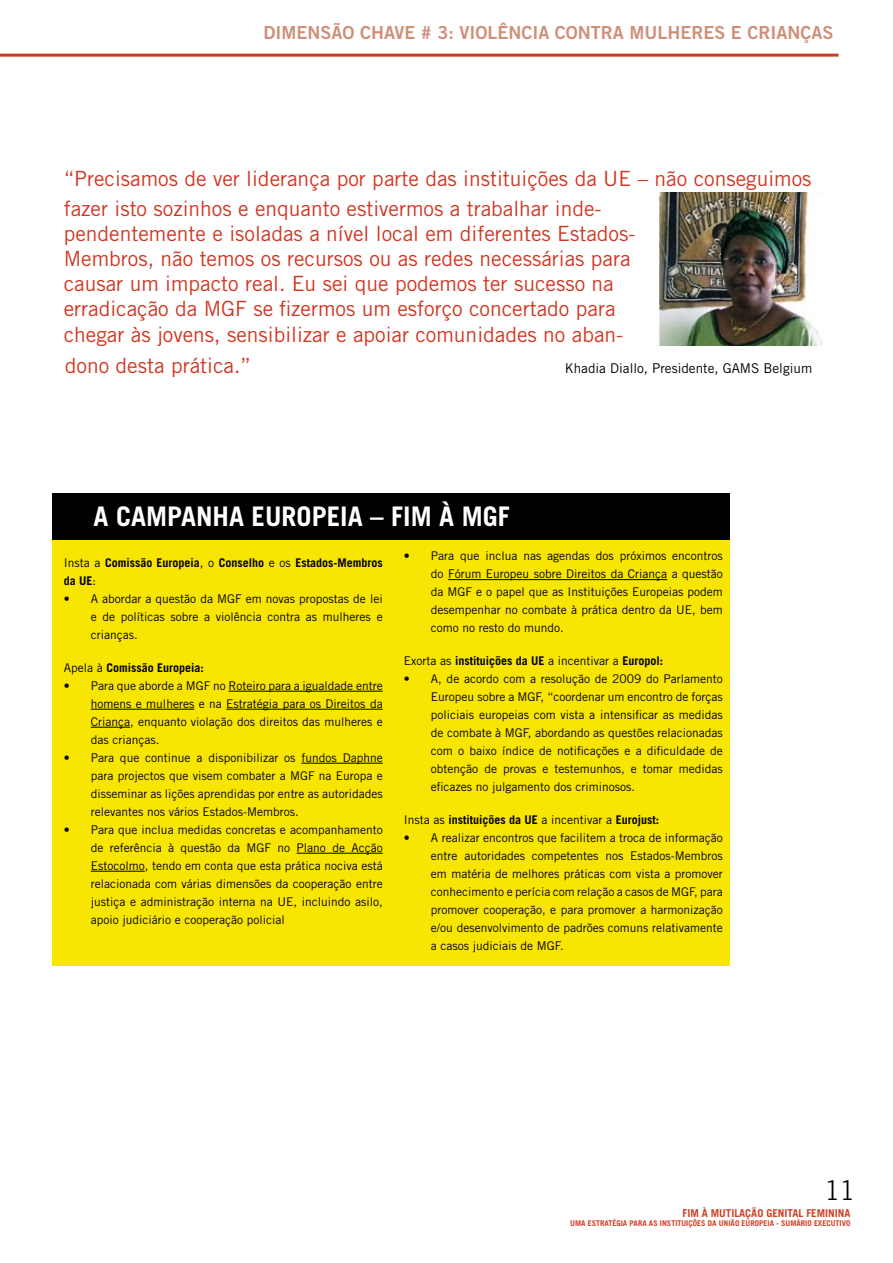
<style>
.page{position:relative;width:893px;height:1263px;background:#fff}
.page>*{position:absolute;margin:0;border:0;box-sizing:border-box;transform-origin:0 0}
.t1{font:700 27px "Trade Gothic LT Std";color:#fff}
.t2{font:300 27px "Trade Gothic LT Std";color:#000}
.t3{font:21px/25.2px "Trade Gothic LT Std";color:#d03723}
.t4{font:18px "Trade Gothic LT Std Bd 2";color:#cf907a}
.t5{font:13.5px "Trade Gothic LT Std";color:#000}
.t6{font:12px/18px "Trade Gothic LT Std";color:#000;text-align:justify}
.t7{font:700 12px/18px "Trade Gothic LT Std";color:#000}
.t8{font:700 10.8px "Trade Gothic LT Std";color:#cf4025}
.t9{font:700 7.95px "Trade Gothic LT Std";color:#cf4025}
.s1{font-weight:400}
</style>
<div class="page">
<hr style="left:0;top:54px;width:839px;height:3px;background:#d03723">
<img style="left:659px;top:192px;width:163px;height:154px">
<div style="left:52px;top:493px;width:678px;height:51px;background:#000"></div>
<div style="left:52px;top:540px;width:678px;height:426px;background:#f9e504"></div>
<hr style="left:228px;top:691px;width:155px;height:1px;background:#000">
<hr style="left:91px;top:709px;width:103px;height:1px;background:#000">
<hr style="left:226px;top:709px;width:157px;height:1px;background:#000">
<hr style="left:91px;top:727px;width:39px;height:1px;background:#000">
<hr style="left:301px;top:763px;width:82px;height:1px;background:#000">
<hr style="left:297px;top:853px;width:86px;height:1px;background:#000">
<hr style="left:91px;top:871px;width:54px;height:1px;background:#000">
<hr style="left:448px;top:579px;width:219px;height:1px;background:#000">
<h3 class="t4" style="left:264px;top:21px;width:571px">DIMENSÃO CHAVE # 3: VIOLÊNCIA CONTRA MULHERES E CRIANÇAS</h3>
<h2 class="t3" style="left:64px;top:164px;width:749px;line-height:29.4px">“Precisamos de ver liderança por parte das instituições da UE – não conseguimos fazer isto sozinhos e enquanto estivermos a trabalhar inde-</h2>
<p class="t3" style="left:64px;top:220px;width:573px">pendentemente e isoladas a nível local em diferentes Estados-Membros, não temos os recursos ou as redes necessárias para causar um impacto real. Eu sei que podemos ter sucesso na erradicação da MGF se fizermos um esforço concertado para chegar às jovens, sensibilizar e apoiar comunidades no aban-</p>
<h2 class="t3" style="left:65px;top:353px;width:188px">dono desta prática.”</h2>
<p class="t5" style="left:565px;top:360px;width:249px">Khadia Diallo, Presidente, GAMS Belgium</p>
<h1 class="t1" style="left:94px;top:499px;width:418px">A CAMPANHA EUROPEIA – FIM À MGF</h1>
<p class="t6" style="left:431px;top:547px;width:293px;text-indent:-27px">• Para que inclua nas agendas dos próximos encontros do Fórum Europeu sobre Direitos da Criança a questão da MGF e o papel que as Instituições Europeias podem desempenhar no combate à prática dentro da UE, bem como no resto do mundo.</p>
<p class="t7" style="left:404px;top:652px;width:261px"><span class="s1">Exorta as</span> instituições da UE <span class="s1">a incentivar a</span> Europol:</p>
<p class="t6" style="left:431px;top:670px;width:293px;text-indent:-27px">• A, de acordo com a resolução de 2009 do Parlamento Europeu sobre a MGF, “coordenar um encontro de forças policiais europeias com vista a intensificar as medidas de combate à MGF, abordando as questões relacionadas com o baixo índice de notificações e a dificuldade de obtenção de provas e testemunhos, e tomar medidas eficazes no julgamento dos criminosos.</p>
<p class="t7" style="left:404px;top:811px;width:257px"><span class="s1">Insta as</span> instituições da UE <span class="s1">a incentivar a</span> Eurojust:</p>
<p class="t6" style="left:431px;top:829px;width:293px;text-indent:-27px">• A realizar encontros que facilitem a troca de informação entre autoridades competentes nos Estados-Membros em matéria de melhores práticas com vista a promover conhecimento e perícia com relação a casos de MGF, para promover cooperação, e para promover a harmonização e/ou desenvolvimento de padrões comuns relativamente a casos judiciais de MGF.</p>
<p class="t7" style="left:64px;top:553px;width:320px"><span class="s1">Insta a</span> Comissão Europeia<span class="s1">, o</span> Conselho <span class="s1">e os</span> Estados-Membros da UE<span class="s1">:</span></p>
<p class="t6" style="left:91px;top:589px;width:293px;text-indent:-27px">• A abordar a questão da MGF em novas propostas de lei e de políticas sobre a violência contra as mulheres e crianças.</p>
<p class="t7" style="left:64px;top:658px;width:141px"><span class="s1">Apela à</span> Comissão Europeia:</p>
<p class="t6" style="left:91px;top:676px;width:293px;text-indent:-27px">• Para que aborde a MGF no Roteiro para a igualdade entre homens e mulheres e na Estratégia para os Direitos da Criança, enquanto violação dos direitos das mulheres e das crianças.</p>
<p class="t6" style="left:91px;top:748px;width:293px;text-indent:-27px">• Para que continue a disponibilizar os fundos Daphne para projectos que visem combater a MGF na Europa e disseminar as lições aprendidas por entre as autoridades relevantes nos vários Estados-Membros.</p>
<p class="t6" style="left:91px;top:820px;width:293px;text-indent:-27px">• Para que inclua medidas concretas e acompanhamento de referência à questão da MGF no Plano de Acção Estocolmo, tendo em conta que esta prática nociva está relacionada com várias dimensões da cooperação entre justiça e administração interna na UE, incluindo asilo, apoio judiciário e cooperação policial</p>
<h1 class="t2" style="left:825px;top:1174px;width:32px">11</h1>
<p class="t8" style="left:682px;top:1206px;width:169px">FIM À MUTILAÇÃO GENITAL FEMININA</p>
<p class="t9" style="left:570px;top:1218px;width:282px">UMA ESTRATÉGIA PARA AS INSTITUIÇÕES DA UNIÃO EUROPEIA - SUMÀRIO EXECUTIVO</p>
</div>
